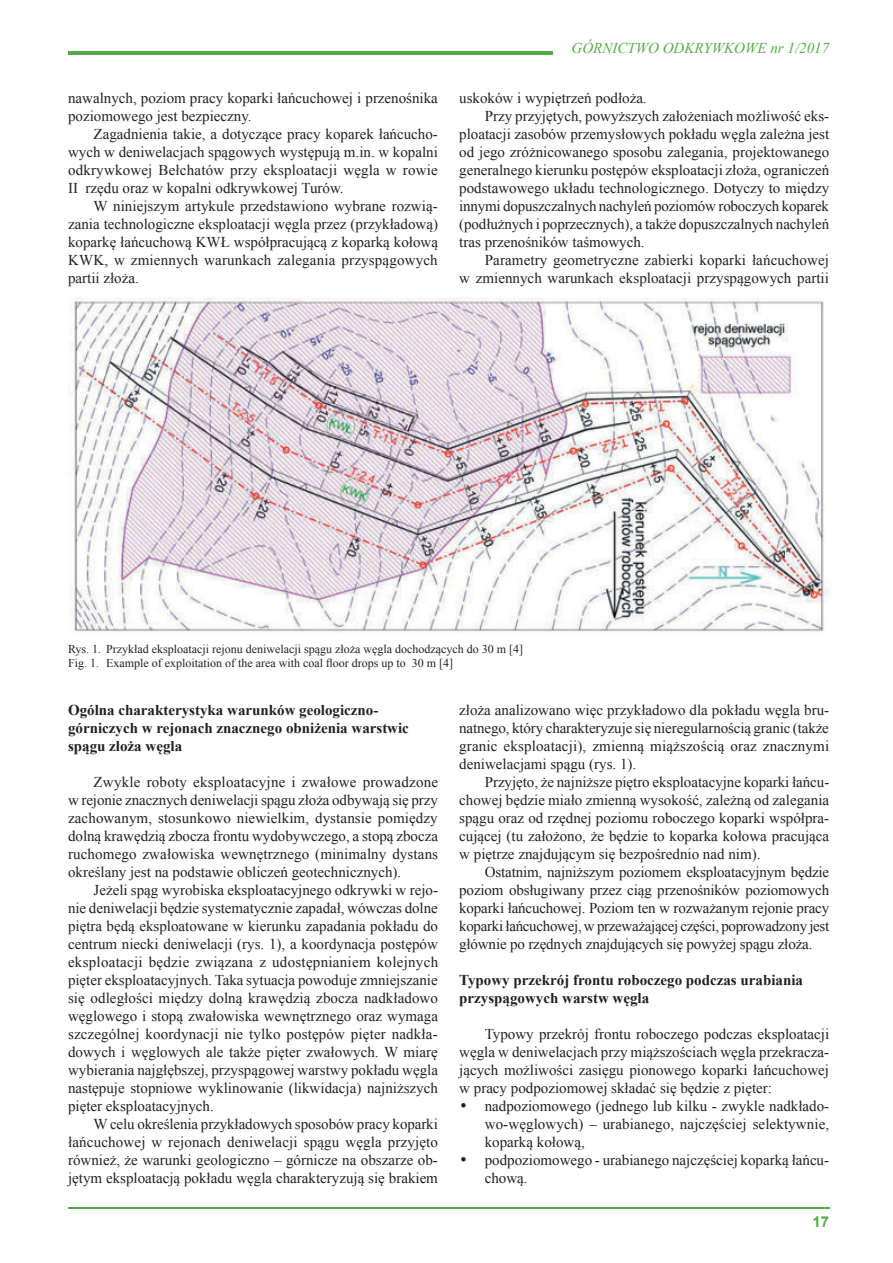
<style>
.page{position:relative;width:893px;height:1263px;background:#fff}
.page>*{position:absolute;margin:0;border:0;box-sizing:border-box;transform-origin:0 0}
.t1{font:15px/18px "Times New Roman";color:#231f20;text-align:justify}
.t2{font:700 15px/18px "Times New Roman";color:#231f20}
.t3{font:italic 15px "Times New Roman";color:#54aa46}
.t4{font:700 15px "Arial";color:#54aa46}
.t5{font:12px/14.4px "Times New Roman";color:#231f20}
</style>
<div class="page">
<hr style="left:68px;top:1208px;width:761px;height:1px;background:#54aa46">
<hr style="left:68px;top:51px;width:485px;height:3px;background:#54aa46">
<img style="left:68px;top:298px;width:761px;height:334px">
<p class="t1" style="left:68px;top:89px;width:371px">nawalnych, poziom pracy koparki łańcuchowej i przenośnika poziomowego jest bezpieczny.</p>
<p class="t1" style="left:68px;top:125px;width:371px;text-indent:26px">Zagadnienia takie, a dotyczące pracy koparek łańcucho&shy;wych w deniwelacjach spągowych występują m.in. w kopalni odkrywkowej Bełchatów przy eksploatacji węgla w rowie II rzędu oraz w kopalni odkrywkowej Turów.</p>
<p class="t1" style="left:68px;top:197px;width:371px;text-indent:26px">W niniejszym artykule przedstawiono wybrane rozwią&shy;zania technologiczne eksploatacji węgla przez (przykładową) koparkę łańcuchową KWŁ współpracującą z koparką kołową KWK, w zmiennych warunkach zalegania przyspągowych partii złoża.</p>
<p class="t3" style="left:571px;top:37px;width:259px">GÓRNICTWO ODKRYWKOWE nr 1/2017</p>
<p class="t1" style="left:459px;top:89px;width:189px">uskoków i wypiętrzeń podłoża.</p>
<p class="t1" style="left:485px;top:107px;width:346px">Przy przyjętych, powyższych założeniach możliwość eks-</p>
<p class="t1" style="left:459px;top:125px;width:371px">ploatacji zasobów przemysłowych pokładu węgla zależna jest</p>
<p class="t1" style="left:459px;top:143px;width:371px">od jego zróżnicowanego sposobu zalegania, projektowanego</p>
<p class="t1" style="left:459px;top:161px;width:372px">generalnego kierunku postępów eksploatacji złoża, ograniczeń</p>
<p class="t1" style="left:459px;top:179px;width:371px">podstawowego układu technologicznego. Dotyczy to między</p>
<p class="t1" style="left:459px;top:197px;width:371px">innymi dopuszczalnych nachyleń poziomów roboczych koparek</p>
<p class="t1" style="left:459px;top:215px;width:372px">(podłużnych i poprzecznych), a także dopuszczalnych nachyleń</p>
<p class="t1" style="left:459px;top:233px;width:187px">tras przenośników taśmowych.</p>
<p class="t1" style="left:485px;top:251px;width:346px">Parametry geometryczne zabierki koparki łańcuchowej</p>
<p class="t1" style="left:459px;top:269px;width:371px">w zmiennych warunkach eksploatacji przyspągowych partii</p>
<p class="t5" style="left:68px;top:641px;width:457px">Rys. 1. Przykład eksploatacji rejonu deniwelacji spągu złoża węgla dochodzących do 30 m [4]<br>Fig. 1. Example of exploitation of the area with coal floor drops up to 30 m [4]</p>
<p class="t2" style="left:68px;top:701px;width:342px">Ogólna charakterystyka warunków geologiczno&shy;górniczych w rejonach znacznego obniżenia warstwic spągu złoża węgla</p>
<p class="t1" style="left:68px;top:773px;width:372px;text-indent:26px">Zwykle roboty eksploatacyjne i zwałowe prowadzone w rejonie znacznych deniwelacji spągu złoża odbywają się przy zachowanym, stosunkowo niewielkim, dystansie pomiędzy dolną krawędzią zbocza frontu wydobywczego, a stopą zbocza ruchomego zwałowiska wewnętrznego (minimalny dystans określany jest na podstawie obliczeń geotechnicznych).</p>
<p class="t1" style="left:68px;top:881px;width:372px;text-indent:26px">Jeżeli spąg wyrobiska eksploatacyjnego odkrywki w rejo&shy;nie deniwelacji będzie systematycznie zapadał, wówczas dolne piętra będą eksploatowane w kierunku zapadania pokładu do centrum niecki deniwelacji (rys. 1), a koordynacja postępów eksploatacji będzie związana z udostępnianiem kolejnych pięter eksploatacyjnych. Taka sytuacja powoduje zmniejszanie się odległości między dolną krawędzią zbocza nadkładowo węglowego i stopą zwałowiska wewnętrznego oraz wymaga szczególnej koordynacji nie tylko postępów pięter nadkła&shy;dowych i węglowych ale także pięter zwałowych. W miarę wybierania najgłębszej, przyspągowej warstwy pokładu węgla następuje stopniowe wyklinowanie (likwidacja) najniższych pięter eksploatacyjnych.</p>
<p class="t1" style="left:68px;top:1115px;width:372px;text-indent:26px">W celu określenia przykładowych sposobów pracy koparki łańcuchowej w rejonach deniwelacji spągu węgla przyjęto również, że warunki geologiczno – górnicze na obszarze ob&shy;jętym eksploatacją pokładu węgla charakteryzują się brakiem</p>
<p class="t1" style="left:459px;top:701px;width:372px">złoża analizowano więc przykładowo dla pokładu węgla bru&shy;natnego, który charakteryzuje się nieregularnością granic (także granic eksploatacji), zmienną miąższością oraz znacznymi deniwelacjami spągu (rys. 1).</p>
<p class="t1" style="left:459px;top:773px;width:372px;text-indent:26px">Przyjęto, że najniższe piętro eksploatacyjne koparki łańcu&shy;chowej będzie miało zmienną wysokość, zależną od zalegania spągu oraz od rzędnej poziomu roboczego koparki współpra&shy;cującej (tu założono, że będzie to koparka kołowa pracująca w piętrze znajdującym się bezpośrednio nad nim).</p>
<p class="t1" style="left:459px;top:863px;width:372px;text-indent:26px">Ostatnim, najniższym poziomem eksploatacyjnym będzie poziom obsługiwany przez ciąg przenośników poziomowych koparki łańcuchowej. Poziom ten w rozważanym rejonie pracy koparki łańcuchowej, w przeważającej części, poprowadzony jest głównie po rzędnych znajdujących się powyżej spągu złoża.</p>
<p class="t2" style="left:459px;top:971px;width:345px">Typowy przekrój frontu roboczego podczas urabiania przyspągowych warstw węgla</p>
<p class="t1" style="left:459px;top:1025px;width:371px;text-indent:26px">Typowy przekrój frontu roboczego podczas eksploatacji węgla w deniwelacjach przy miąższościach węgla przekracza&shy;jących możliwości zasięgu pionowego koparki łańcuchowej w pracy podpoziomowej składać się będzie z pięter:</p>
<p class="t1" style="left:485px;top:1097px;width:346px;text-indent:-26px">• nadpoziomowego (jednego lub kilku - zwykle nadkłado&shy;wo-węglowych) – urabianego, najczęściej selektywnie, koparką kołową,</p>
<p class="t1" style="left:485px;top:1151px;width:346px;text-indent:-26px">• podpoziomowego - urabianego najczęściej koparką łańcu&shy;chową.</p>
<p class="t4" style="left:812px;top:1212px;width:18px">17</p>
</div>
